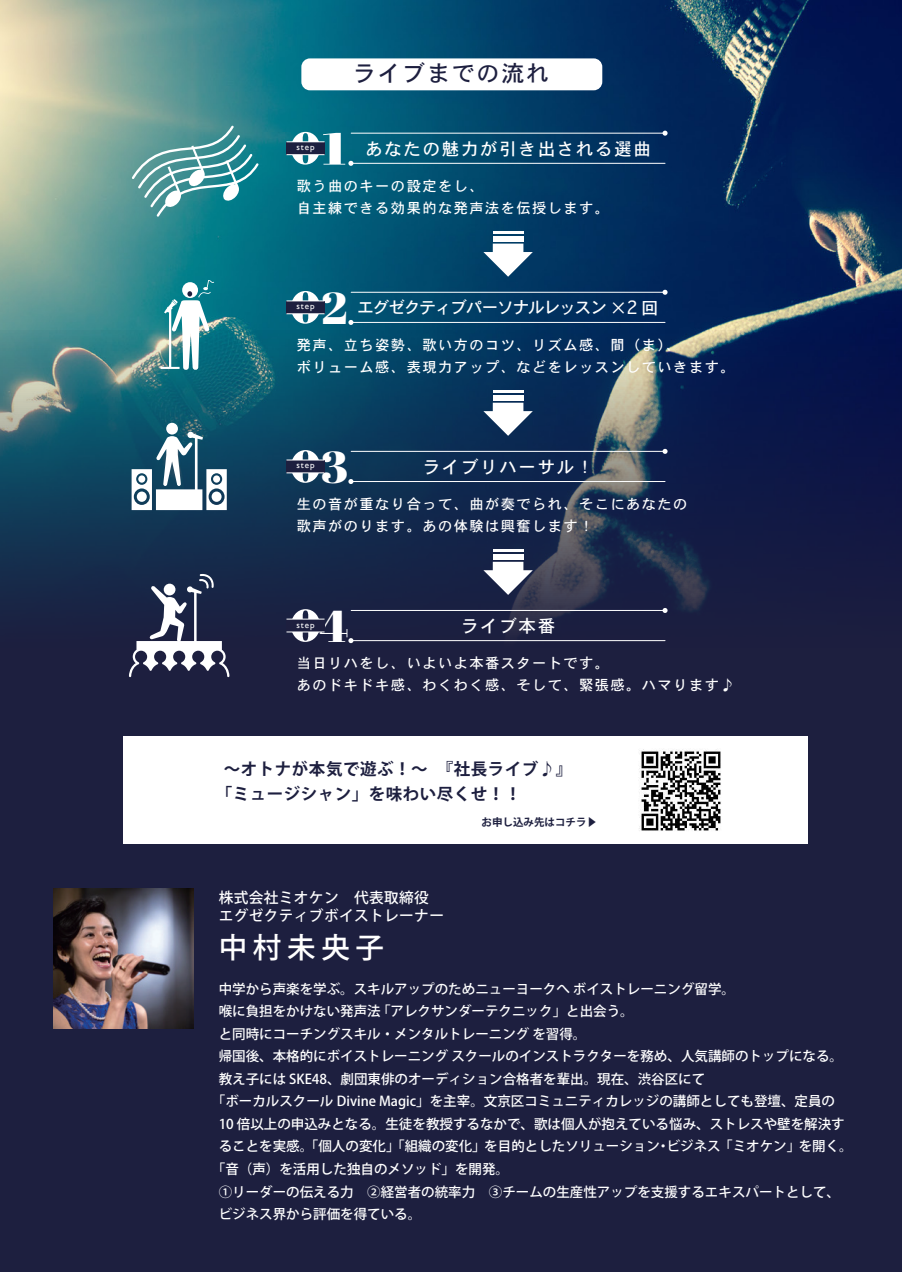
<style>
.page{position:relative;width:902px;height:1272px;background:#fff}
.page>*{position:absolute;margin:0;border:0;box-sizing:border-box;transform-origin:0 0}
.t1{font:44.7px "Abril Fatface";color:#fff;scale:1.08 1}
.t2{font:44.7px "Abril Fatface";color:#fff;scale:1.29 1}
.t3{font:500 28.5px "Koz Go Pr 6 N";letter-spacing:.2em;color:#fff}
.t4{font:22.5px "Osaka";letter-spacing:.1em;color:#1d1f3f}
.t5{font:17.4px "Osaka";letter-spacing:.1em;color:#fff}
.t6{font:700 16.5px/24.8px "Koz Go Pr 6 N";letter-spacing:.03em;color:#1d1f3f}
.t7{font:16.5px "Osaka";letter-spacing:-.06em;color:#fff}
.t8{font:500 14.7px/18px "Koz Go Pr 6 N";letter-spacing:.025em;color:#fff}
.t9{font:14.25px/22.5px "Osaka";letter-spacing:.1em;color:#fff}
.t10{font:500 13.5px "Koz Go Pro";color:#fff}
.t11{font:700 10.5px "Koz Go Pr 6 N";color:#1d1f3f}
.t12{font:9px "Gill Sans";letter-spacing:.1em;color:#fff}
.s1{font-size:17.4px}
</style>
<div class="page">
<img style="left:0;top:0;width:901px;height:331px">
<div style="left:0;top:790px;width:901px;height:481px;background:#1d1f3f"></div>
<svg style="left:0;top:331px;width:901px;height:513px;background:#192d4e"></svg>
<div style="left:124px;top:736px;width:684px;height:108px;background:#fff"></div>
<svg style="left:132px;top:423px;width:95px;height:87px"></svg>
<svg style="left:160px;top:280px;width:54px;height:91px"></svg>
<svg style="left:132px;top:125px;width:127px;height:92px;background:#589fa3"></svg>
<div style="left:301px;top:58px;width:301px;height:32px;background:#fff;border-radius:9px"></div>
<svg style="left:291px;top:132px;width:29px;height:33px"></svg>
<div style="left:286px;top:142px;width:38px;height:13px;background:#1d1f3f"></div>
<hr style="left:286px;top:154px;width:38px;height:1px;background:#fff">
<hr style="left:286px;top:141px;width:38px;height:1px;background:#fff">
<hr style="left:351px;top:163px;width:314px;height:1px;background:#fff">
<hr style="left:351px;top:133px;width:314px;height:1px;background:#fff">
<svg style="left:348px;top:161px;width:5px;height:5px"></svg>
<svg style="left:662px;top:131px;width:5px;height:5px"></svg>
<svg style="left:129px;top:574px;width:100px;height:103px"></svg>
<img style="left:53px;top:888px;width:141px;height:140px">
<svg style="left:483px;top:243px;width:49px;height:34px"></svg>
<div style="left:492px;top:236px;width:31px;height:5px;background:#fff"></div>
<hr style="left:492px;top:231px;width:31px;height:2px;background:#fff">
<svg style="left:291px;top:291px;width:29px;height:33px"></svg>
<div style="left:286px;top:301px;width:38px;height:13px;background:#1d1f3f"></div>
<hr style="left:286px;top:313px;width:38px;height:1px;background:#fff">
<hr style="left:286px;top:300px;width:38px;height:1px;background:#fff">
<hr style="left:351px;top:322px;width:314px;height:1px;background:#fff">
<hr style="left:351px;top:292px;width:314px;height:1px;background:#fff">
<svg style="left:348px;top:320px;width:5px;height:5px"></svg>
<svg style="left:662px;top:290px;width:5px;height:5px"></svg>
<svg style="left:483px;top:402px;width:49px;height:34px"></svg>
<div style="left:492px;top:395px;width:31px;height:5px;background:#fff"></div>
<hr style="left:492px;top:390px;width:31px;height:2px;background:#fff">
<svg style="left:291px;top:450px;width:29px;height:33px"></svg>
<div style="left:286px;top:460px;width:38px;height:13px;background:#1d1f3f"></div>
<hr style="left:286px;top:472px;width:38px;height:1px;background:#fff">
<hr style="left:286px;top:459px;width:38px;height:1px;background:#fff">
<hr style="left:351px;top:481px;width:314px;height:1px;background:#fff">
<hr style="left:351px;top:451px;width:314px;height:1px;background:#fff">
<svg style="left:348px;top:479px;width:5px;height:5px"></svg>
<svg style="left:662px;top:449px;width:5px;height:5px"></svg>
<svg style="left:483px;top:562px;width:49px;height:33px"></svg>
<div style="left:492px;top:554px;width:31px;height:5px;background:#fff"></div>
<hr style="left:492px;top:549px;width:31px;height:2px;background:#fff">
<svg style="left:291px;top:609px;width:29px;height:33px"></svg>
<div style="left:286px;top:619px;width:38px;height:13px;background:#1d1f3f"></div>
<hr style="left:286px;top:631px;width:38px;height:1px;background:#fff">
<hr style="left:286px;top:618px;width:38px;height:1px;background:#fff">
<hr style="left:351px;top:640px;width:314px;height:1px;background:#fff">
<hr style="left:351px;top:610px;width:314px;height:1px;background:#fff">
<svg style="left:348px;top:638px;width:5px;height:5px"></svg>
<svg style="left:662px;top:608px;width:5px;height:5px"></svg>
<img style="left:639px;top:749px;width:82px;height:82px">
<h3 class="t4" style="left:353px;top:59px;width:197px">ライブまでの流れ</h3>
<h1 class="t2" style="left:322px;top:117px;width:20px">1</h1>
<p class="t5" style="left:365px;top:137px;width:287px">あなたの魅力が引き出される選曲</p>
<p class="t9" style="left:297px;top:174px;width:314px">歌う曲のキーの設定をし、<br>自主練できる効果的な発声法を伝授します。</p>
<p class="t12" style="left:296px;top:142px;width:20px">step</p>
<h1 class="t1" style="left:321px;top:276px;width:26px">2</h1>
<p class="t7" style="left:357px;top:297px;width:302px">エグゼクティブパーソナルレッスン <span class="s1">×2 回</span></p>
<p class="t9" style="left:297px;top:333px;width:439px">発声、立ち姿勢、歌い方のコツ、リズム感、間（ま）、<br>ボリューム感、表現力アップ、などをレッスンしていきます。</p>
<p class="t12" style="left:296px;top:301px;width:20px">step</p>
<h1 class="t1" style="left:320px;top:435px;width:27px">3</h1>
<p class="t5" style="left:423px;top:455px;width:172px">ライブリハーサル！</p>
<p class="t9" style="left:297px;top:492px;width:392px">生の音が重なり合って、曲が奏でられ、そこにあなたの歌声がのります。あの体験は興奮します！</p>
<p class="t12" style="left:296px;top:460px;width:20px">step</p>
<h1 class="t1" style="left:320px;top:594px;width:28px">4</h1>
<p class="t5" style="left:461px;top:614px;width:95px">ライブ本番</p>
<p class="t9" style="left:297px;top:651px;width:439px">当日リハをし、いよいよ本番スタートです。<br>あのドキドキ感、わくわく感、そして、緊張感。ハマります♪</p>
<p class="t12" style="left:296px;top:619px;width:20px">step</p>
<p class="t6" style="left:216px;top:756px;width:358px;text-indent:8px">～オトナが本気で遊ぶ！～　『社長ライブ♪』「ミュージシャン」を味わい尽くせ！！</p>
<p class="t11" style="left:481px;top:816px;width:117px">お申し込み先はコチラ▶</p>
<p class="t8" style="left:219px;top:888px;width:227px">株式会社ミオケン　代表取締役エグゼクティブボイストレーナー</p>
<h2 class="t3" style="left:219px;top:931px;width:167px">中村未央子</h2>
<p class="t10" style="left:219px;top:980px;width:518px">中学から声楽を学ぶ。スキルアップのためニューヨークへ ボイストレーニング留学。</p>
<p class="t10" style="left:219px;top:1002px;width:416px">喉に負担をかけない発声法 「アレクサンダーテクニック」と出会う。</p>
<p class="t10" style="left:219px;top:1025px;width:369px">と同時にコーチングスキル・メンタルトレーニング を習得。</p>
<p class="t10" style="left:219px;top:1047px;width:626px">帰国後、本格的にボイストレーニング スクールのインストラクターを務め、人気講師のトップになる。</p>
<p class="t10" style="left:219px;top:1070px;width:488px">教え子には SKE48、劇団東俳のオーディション合格者を輩出。現在、渋谷区にて</p>
<p class="t10" style="left:212px;top:1092px;width:624px">「ボーカルスクール Divine Magic」を主宰。文京区コミュニティカレッジの講師としても登壇、定員の</p>
<p class="t10" style="left:219px;top:1115px;width:627px">10 倍以上の申込みとなる。生徒を教授するなかで、歌は個人が抱えている悩み、ストレスや壁を解決す</p>
<p class="t10" style="left:219px;top:1137px;width:635px">ることを実感。「個人の変化」「組織の変化」を目的としたソリューション・ビジネス「ミオケン」を開く。</p>
<p class="t10" style="left:212px;top:1160px;width:298px">「音（声）を活用した独自のメソッド」を開発。</p>
<p class="t10" style="left:219px;top:1182px;width:622px">①リーダーの伝える力　②経営者の統率力　③チームの生産性アップを支援するエキスパートとして、</p>
<p class="t10" style="left:219px;top:1205px;width:204px">ビジネス界から評価を得ている。</p>
</div>
